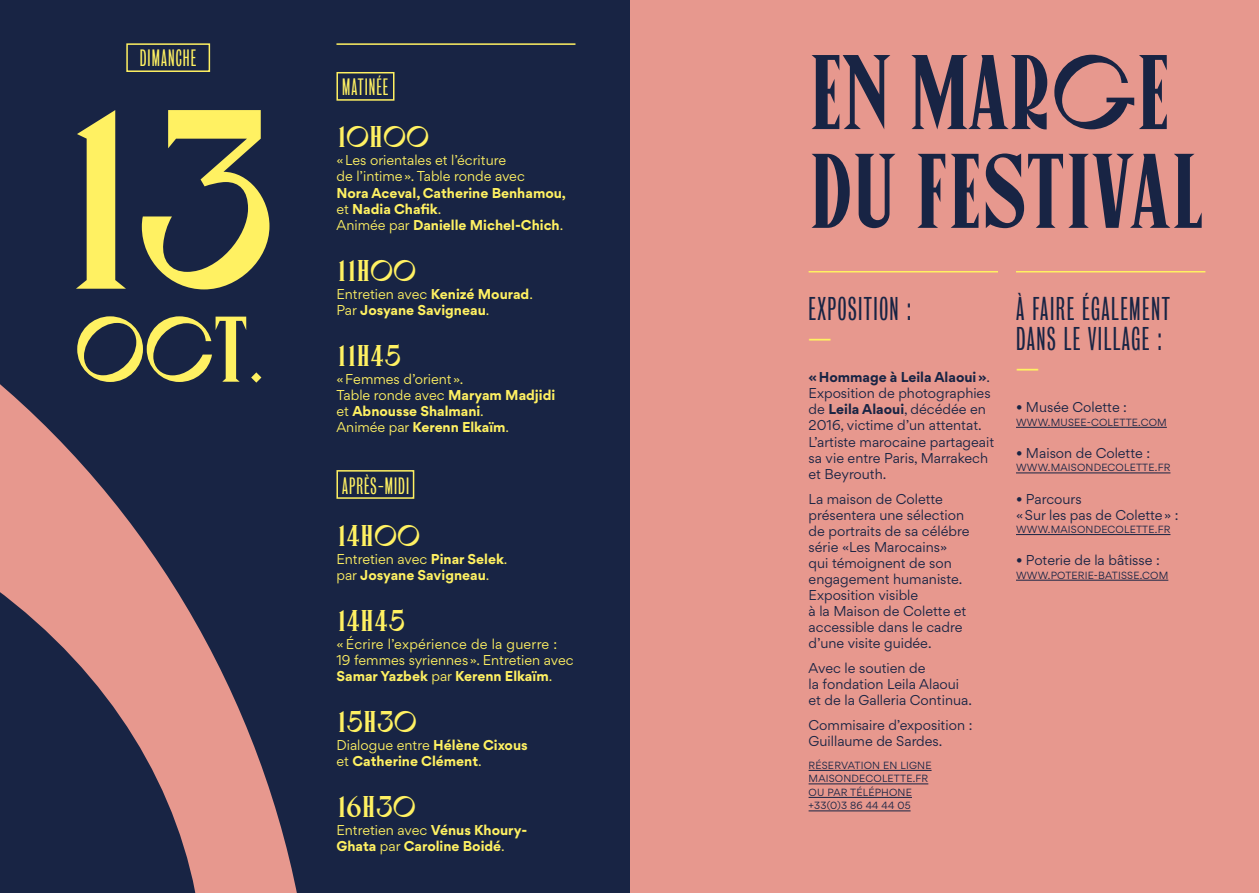
<style>
.page{position:relative;width:1259px;height:893px;background:#fff}
.page>*{position:absolute;margin:0;border:0;box-sizing:border-box;transform-origin:0 0}
.t1{font:255.15px "Canopee";color:#fff162}
.t2{font:105.75px/98.9px "Canopee";color:#182444}
.t3{font:93px "Canopee";color:#fff162}
.t4{font:30px/30px "Bureau Grotesque One One";letter-spacing:.05em;color:#182444}
.t5{font:30px "Canopee";letter-spacing:.02em;color:#fff162}
.t6{font:30px "Bureau Grotesque One One";color:#fff162}
.t7{font:21.6px "Bureau Grotesque One One";letter-spacing:.05em;color:#fff162}
.t8{font:12.75px/16px "Gordita";color:#182444}
.t9{font:700 12.75px/16px "Gordita";color:#fff162}
.t10{font:12.75px/16px "Gordita";color:#fff162}
.t11{font:9.3px/13.5px "Gordita";letter-spacing:.02em;color:#182444}
.s1{font-weight:400}
.s2{font-weight:700}
</style>
<div class="page">
<div style="left:629px;top:0;width:630px;height:893px;background:#e7988e"></div>
<div style="left:0;top:0;width:629px;height:893px;background:#182444"></div>
<svg style="left:0;top:54px;width:415px;height:839px"></svg>
<hr style="left:336px;top:43px;width:239px;height:2px;background:#fff162">
<div style="left:126px;top:43px;width:84px;height:29px;border:2px solid #fff162"></div>
<div style="left:336px;top:72px;width:58px;height:29px;border:2px solid #fff162"></div>
<div style="left:336px;top:470px;width:78px;height:29px;border:2px solid #fff162"></div>
<hr style="left:808px;top:770px;width:123px;height:1px;background:#182444">
<hr style="left:808px;top:784px;width:120px;height:1px;background:#182444">
<hr style="left:808px;top:797px;width:104px;height:1px;background:#182444">
<hr style="left:808px;top:811px;width:102px;height:1px;background:#182444">
<hr style="left:1016px;top:427px;width:151px;height:1px;background:#182444">
<hr style="left:1016px;top:473px;width:154px;height:1px;background:#182444">
<hr style="left:1016px;top:534px;width:154px;height:1px;background:#182444">
<hr style="left:1016px;top:580px;width:152px;height:1px;background:#182444">
<hr style="left:1016px;top:271px;width:189px;height:1px;background:#fff162">
<hr style="left:808px;top:271px;width:190px;height:1px;background:#fff162">
<h3 class="t7" style="left:140px;top:47px;width:58px">DIMANCHE</h3>
<h1 class="t1" style="left:54px;top:67px;width:222px">13</h1>
<h3 class="t3" style="left:75px;top:301px;width:191px">oct.</h3>
<h3 class="t7" style="left:342px;top:76px;width:48px">MATINÉE</h3>
<h3 class="t5" style="left:336px;top:121px;width:94px">10h00</h3>
<p class="t10" style="left:336px;top:152px;width:190px">«Les orientales et l’écriture de l’intime». Table ronde avec</p>
<p class="t9" style="left:336px;top:184px;width:231px">Nora Aceval, Catherine Benhamou, <span class="s1">et</span> Nadia Chafik<span class="s1">.<br>Animée par</span> Danielle Michel-Chich<span class="s1">.</span></p>
<h3 class="t5" style="left:336px;top:255px;width:81px">11h00</h3>
<p class="t9" style="left:336px;top:285px;width:198px"><span class="s1">Entretien avec</span> Kenizé Mourad<span class="s1">.<br>Par</span> Josyane Savigneau<span class="s1">.</span></p>
<h3 class="t5" style="left:336px;top:340px;width:66px">11h45</h3>
<p class="t10" style="left:336px;top:371px;width:220px">«Femmes d’orient».<br>Table ronde avec <span class="s2">Maryam Madjidi </span>et <span class="s2">Abnousse Shalmani</span>.<br>Animée par <span class="s2">Kerenn Elkaïm</span>.</p>
<h3 class="t7" style="left:342px;top:474px;width:69px">APRÈS-MIDI</h3>
<h3 class="t5" style="left:336px;top:520px;width:85px">14h00</h3>
<p class="t9" style="left:336px;top:551px;width:172px"><span class="s1">Entretien avec</span> Pinar Selek<span class="s1">. par</span> Josyane Savigneau<span class="s1">.</span></p>
<h3 class="t5" style="left:336px;top:605px;width:70px">14h45</h3>
<p class="t10" style="left:336px;top:636px;width:239px">«Écrire l’expérience de la guerre :<br>19 femmes syriennes». Entretien avec<br><span class="s2">Samar Yazbek</span> par <span class="s2">Kerenn Elkaïm</span>.</p>
<h3 class="t5" style="left:336px;top:706px;width:82px">15h30</h3>
<p class="t9" style="left:336px;top:737px;width:193px"><span class="s1">Dialogue entre</span> Hélène Cixous <span class="s1">et</span> Catherine Clément<span class="s1">.</span></p>
<h3 class="t5" style="left:336px;top:791px;width:81px">16h30</h3>
<p class="t9" style="left:336px;top:822px;width:192px"><span class="s1">Entretien avec</span> Vénus Khoury-<br>Ghata <span class="s1">par</span> Caroline Boidé<span class="s1">.</span></p>
<h2 class="t2" style="left:808px;top:44px;width:396px">EN MARGE<br>DU FESTIVAL</h2>
<h3 class="t4" style="left:808px;top:294px;width:104px">EXPOSITION :</h3>
<h3 class="t6" style="left:808px;top:323px;width:24px">—</h3>
<p class="t8" style="left:808px;top:369px;width:187px"><span class="s2">«Hommage à Leila Alaoui»</span>.<br>Exposition de photographies de <span class="s2">Leila Alaoui</span>, décédée en<br>2016, victime d’un attentat.<br>L’artiste marocaine partageait sa vie entre Paris, Marrakech et Beyrouth.</p>
<p class="t8" style="left:808px;top:491px;width:162px">La maison de Colette présentera une sélection de portraits de sa célébre série «Les Marocains» qui témoignent de son engagement humaniste.<br>Exposition visible<br>à la Maison de Colette et accessible dans le cadre d’une visite guidée.</p>
<p class="t8" style="left:808px;top:660px;width:165px">Avec le soutien de<br>la fondation Leila Alaoui et de la Galleria Continua.</p>
<p class="t8" style="left:808px;top:717px;width:165px">Commisaire d’exposition :<br>Guillaume de Sardes.</p>
<p class="t11" style="left:808px;top:758px;width:124px">RÉSERVATION EN LIGNE<br>MAISONDECOLETTE.FR<br>OU PAR TÉLÉPHONE +33(0)3 86 44 44 05</p>
<h3 class="t4" style="left:1016px;top:294px;width:155px">À FAIRE ÉGALEMENT<br>DANS LE VILLAGE :</h3>
<h3 class="t6" style="left:1016px;top:353px;width:24px">—</h3>
<p class="t8" style="left:1016px;top:399px;width:113px">• Musée Colette :</p>
<p class="t11" style="left:1016px;top:415px;width:152px">WWW.MUSEE-COLETTE.COM</p>
<p class="t8" style="left:1016px;top:445px;width:136px">• Maison de Colette :</p>
<p class="t11" style="left:1016px;top:461px;width:156px">WWW.MAISONDECOLETTE.FR</p>
<p class="t8" style="left:1016px;top:490px;width:164px">• Parcours<br>«Sur les pas de Colette» :</p>
<p class="t11" style="left:1016px;top:523px;width:156px">WWW.MAISONDECOLETTE.FR</p>
<p class="t8" style="left:1016px;top:552px;width:145px">• Poterie de la bâtisse :</p>
<p class="t11" style="left:1016px;top:568px;width:154px">WWW.POTERIE-BATISSE.COM</p>
</div>
